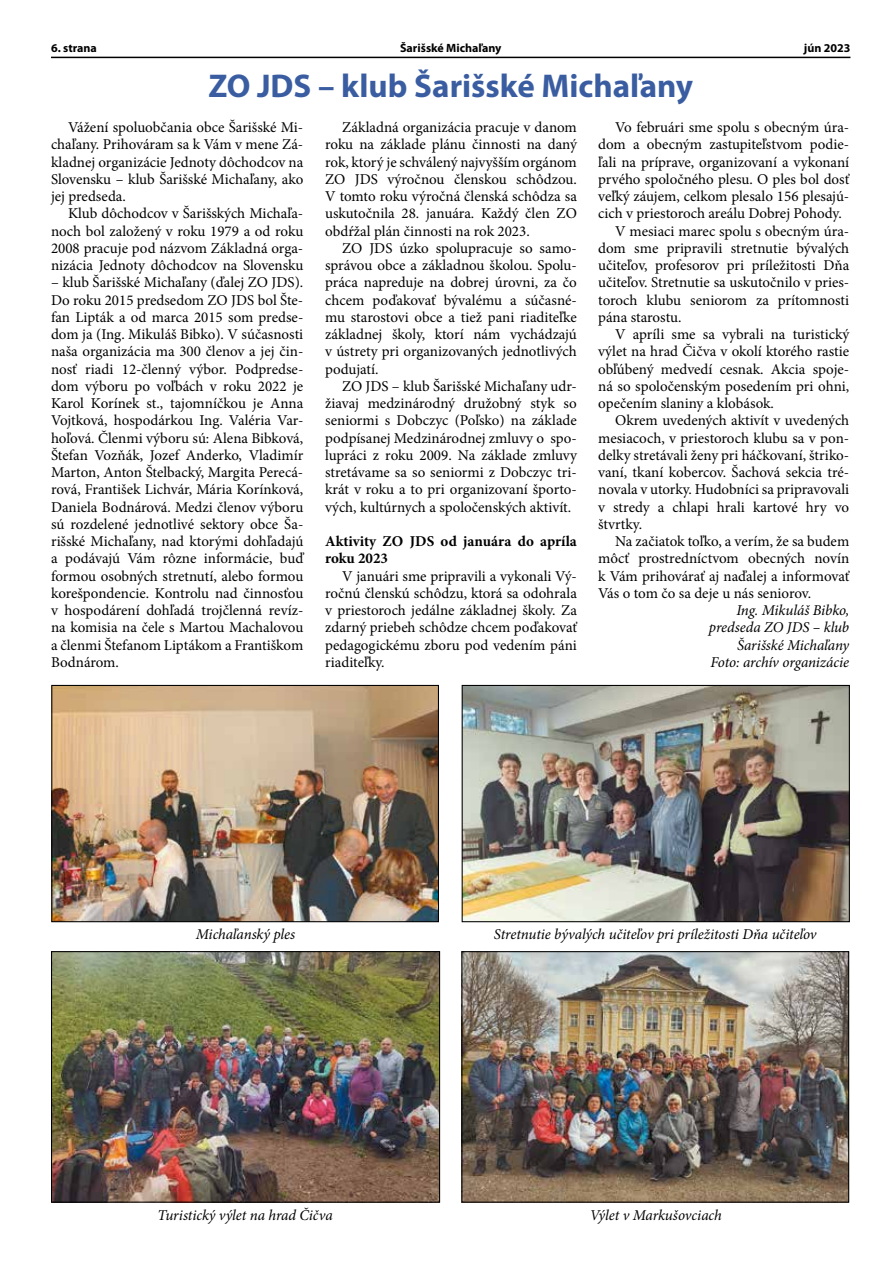
<style>
.page{position:relative;width:893px;height:1263px;background:#fff}
.page>*{position:absolute;margin:0;border:0;box-sizing:border-box;transform-origin:0 0}
.t1{font:700 33px "Myriad Pro";color:#3a5da1}
.t2{font:15px/17.2px "Minion Pro";color:#000;text-align:justify}
.t3{font:italic 15px/17.2px "Minion Pro";letter-spacing:-.01em;color:#000;text-align:right}
.t4{font:700 15px/17.2px "Minion Pro";color:#000}
.t5{font:700 12px "Myriad Pro";color:#000}
</style>
<div class="page">
<hr style="left:51px;top:57px;width:799px;height:1px;background:#000">
<img style="left:53px;top:953px;width:385px;height:248px">
<div style="left:51px;top:951px;width:389px;height:252px;border:1px solid #000"></div>
<img style="left:464px;top:687px;width:384px;height:233px">
<div style="left:462px;top:685px;width:388px;height:237px;border:1px solid #000"></div>
<img style="left:463px;top:953px;width:384px;height:248px">
<div style="left:461px;top:951px;width:388px;height:252px;border:1px solid #000"></div>
<img style="left:53px;top:687px;width:384px;height:233px">
<div style="left:51px;top:685px;width:388px;height:237px;border:1px solid #000"></div>
<p class="t5" style="left:51px;top:40px;width:47px">6. strana</p>
<p class="t5" style="left:400px;top:40px;width:103px">Šarišské Michaľany</p>
<p class="t5" style="left:804px;top:40px;width:48px">jún 2023</p>
<h1 class="t1" style="left:208px;top:64px;width:486px">ZO JDS – klub Šarišské Michaľany</h1>
<p class="t2" style="left:51px;top:119px;width:254px;text-indent:17px">Vážení spoluobčania obce Šarišské Mi&shy;chaľany. Prihováram sa k Vám v mene Zá&shy;kladnej organizácie Jednoty dôchodcov na Slovensku – klub Šarišské Michaľany, ako jej predseda.</p>
<p class="t2" style="left:51px;top:205px;width:254px;text-indent:17px">Klub dôchodcov v Šarišských Michaľa&shy;noch bol založený v roku 1979 a od roku 2008 pracuje pod názvom Základná orga&shy;nizácia Jednoty dôchodcov na Slovensku</p>
<p class="t2" style="left:51px;top:274px;width:254px">– klub Šarišské Michaľany (ďalej ZO JDS).<br>Do roku 2015 predsedom ZO JDS bol Šte&shy;fan Lipták a od marca 2015 som predse&shy;dom ja (Ing. Mikuláš Bibko). V súčasnosti naša organizácia ma 300 členov a jej čin&shy;nosť riadi 12-členný výbor. Podpredse&shy;dom výboru po voľbách v roku 2022 je Karol Korínek st., tajomníčkou je Anna Vojtková, hospodárkou Ing. Valéria Var&shy;hoľová. Členmi výboru sú: Alena Bibková, Štefan Vozňák, Jozef Anderko, Vladimír Marton, Anton Štelbacký, Margita Perecá&shy;rová, František Lichvár, Mária Korínková, Daniela Bodnárová. Medzi členov výboru sú rozdelené jednotlivé sektory obce Ša&shy;rišské Michaľany, nad ktorými dohľadajú a podávajú Vám rôzne informácie, buď formou osobných stretnutí, alebo formou korešpondencie. Kontrolu nad činnosťou v hospodárení dohľadá trojčlenná revíz&shy;na komisia na čele s Martou Machalovou a členmi Štefanom Liptákom a Františkom Bodnárom.</p>
<p class="t2" style="left:325px;top:119px;width:253px;text-indent:17px">Základná organizácia pracuje v danom roku na základe plánu činnosti na daný rok, ktorý je schválený najvyšším orgánom ZO JDS výročnou členskou schôdzou.<br>V tomto roku výročná členská schôdza sa uskutočnila 28. januára. Každý člen ZO obdŕžal plán činnosti na rok 2023.</p>
<p class="t2" style="left:325px;top:240px;width:253px;text-indent:17px">ZO JDS úzko spolupracuje so samo&shy;správou obce a základnou školou. Spolu&shy;práca napreduje na dobrej úrovni, za čo chcem poďakovať bývalému a súčasné&shy;mu starostovi obce a tiež pani riaditeľke základnej školy, ktorí nám vychádzajú v ústrety pri organizovaných jednotlivých podujatí.</p>
<p class="t2" style="left:325px;top:378px;width:253px;text-indent:17px">ZO JDS – klub Šarišské Michaľany udr&shy;žiavaj medzinárodný družobný styk so seniormi s Dobczyc (Poľsko) na základe podpísanej Medzinárodnej zmluvy o spo&shy;lupráci z roku 2009. Na základe zmluvy stretávame sa so seniormi z Dobczyc tri&shy;krát v roku a to pri organizovaní športo&shy;vých, kultúrnych a spoločenských aktivít.</p>
<p class="t4" style="left:325px;top:533px;width:253px">Aktivity ZO JDS od januára do apríla roku 2023</p>
<p class="t2" style="left:325px;top:567px;width:253px;text-indent:17px">V januári sme pripravili a vykonali Vý&shy;ročnú členskú schôdzu, ktorá sa odohrala v priestoroch jedálne základnej školy. Za zdarný priebeh schôdze chcem poďakovať pedagogickému zboru pod vedením páni riaditeľky.</p>
<p class="t2" style="left:615px;top:119px;width:236px">Vo februári sme spolu s obecným úra-</p>
<p class="t2" style="left:598px;top:136px;width:253px">dom a obecným zastupiteľstvom podie-</p>
<p class="t2" style="left:598px;top:153px;width:253px">ľali na príprave, organizovaní a vykonaní</p>
<p class="t2" style="left:598px;top:171px;width:253px">prvého spoločného plesu. O ples bol dosť</p>
<p class="t2" style="left:598px;top:188px;width:253px">veľký záujem, celkom plesalo 156 plesajú-</p>
<p class="t2" style="left:598px;top:205px;width:245px">cich v priestoroch areálu Dobrej Pohody.</p>
<p class="t2" style="left:615px;top:222px;width:236px">V mesiaci marec spolu s obecným úra-</p>
<p class="t2" style="left:598px;top:240px;width:253px">dom sme pripravili stretnutie bývalých</p>
<p class="t2" style="left:598px;top:257px;width:253px">učiteľov, profesorov pri príležitosti Dňa</p>
<p class="t2" style="left:598px;top:274px;width:253px">učiteľov. Stretnutie sa uskutočnilo v pries-</p>
<p class="t2" style="left:598px;top:291px;width:253px">toroch klubu seniorom za prítomnosti</p>
<p class="t2" style="left:598px;top:309px;width:85px">pána starostu.</p>
<p class="t2" style="left:615px;top:326px;width:236px">V apríli sme sa vybrali na turistický</p>
<p class="t2" style="left:598px;top:343px;width:253px">výlet na hrad Čičva v okolí ktorého rastie</p>
<p class="t2" style="left:598px;top:360px;width:253px">obľúbený medvedí cesnak. Akcia spoje-</p>
<p class="t2" style="left:598px;top:378px;width:253px">ná so spoločenským posedením pri ohni,</p>
<p class="t2" style="left:598px;top:395px;width:177px">opečením slaniny a klobások.</p>
<p class="t2" style="left:615px;top:412px;width:236px">Okrem uvedených aktivít v uvedených</p>
<p class="t2" style="left:598px;top:429px;width:253px">mesiacoch, v priestoroch klubu sa v pon-</p>
<p class="t2" style="left:598px;top:447px;width:253px">delky stretávali ženy pri háčkovaní, štriko-</p>
<p class="t2" style="left:598px;top:464px;width:253px">vaní, tkaní kobercov. Šachová sekcia tré-</p>
<p class="t2" style="left:598px;top:481px;width:253px">novala v utorky. Hudobníci sa pripravovali</p>
<p class="t2" style="left:598px;top:498px;width:253px">v stredy a chlapi hrali kartové hry vo</p>
<p class="t2" style="left:598px;top:516px;width:45px">štvrtky.</p>
<p class="t2" style="left:615px;top:533px;width:236px">Na začiatok toľko, a verím, že sa budem</p>
<p class="t2" style="left:598px;top:550px;width:253px">môcť prostredníctvom obecných novín</p>
<p class="t2" style="left:598px;top:567px;width:253px">k Vám prihovárať aj naďalej a informovať</p>
<p class="t2" style="left:598px;top:585px;width:214px">Vás o tom čo sa deje u nás seniorov.</p>
<p class="t3" style="left:709px;top:602px;width:142px">Ing. Mikuláš Bibko, predseda ZO JDS – klub<br>Šarišské Michaľany<br>Foto: archív organizácie</p>
<p class="t3" style="left:196px;top:925px;width:101px">Michaľanský ples</p>
<p class="t3" style="left:494px;top:925px;width:324px">Stretnutie bývalých učiteľov pri príležitosti Dňa učiteľov</p>
<p class="t3" style="left:158px;top:1207px;width:177px">Turistický výlet na hrad Čičva</p>
<p class="t3" style="left:590px;top:1207px;width:134px">Výlet v Markušovciach</p>
</div>
